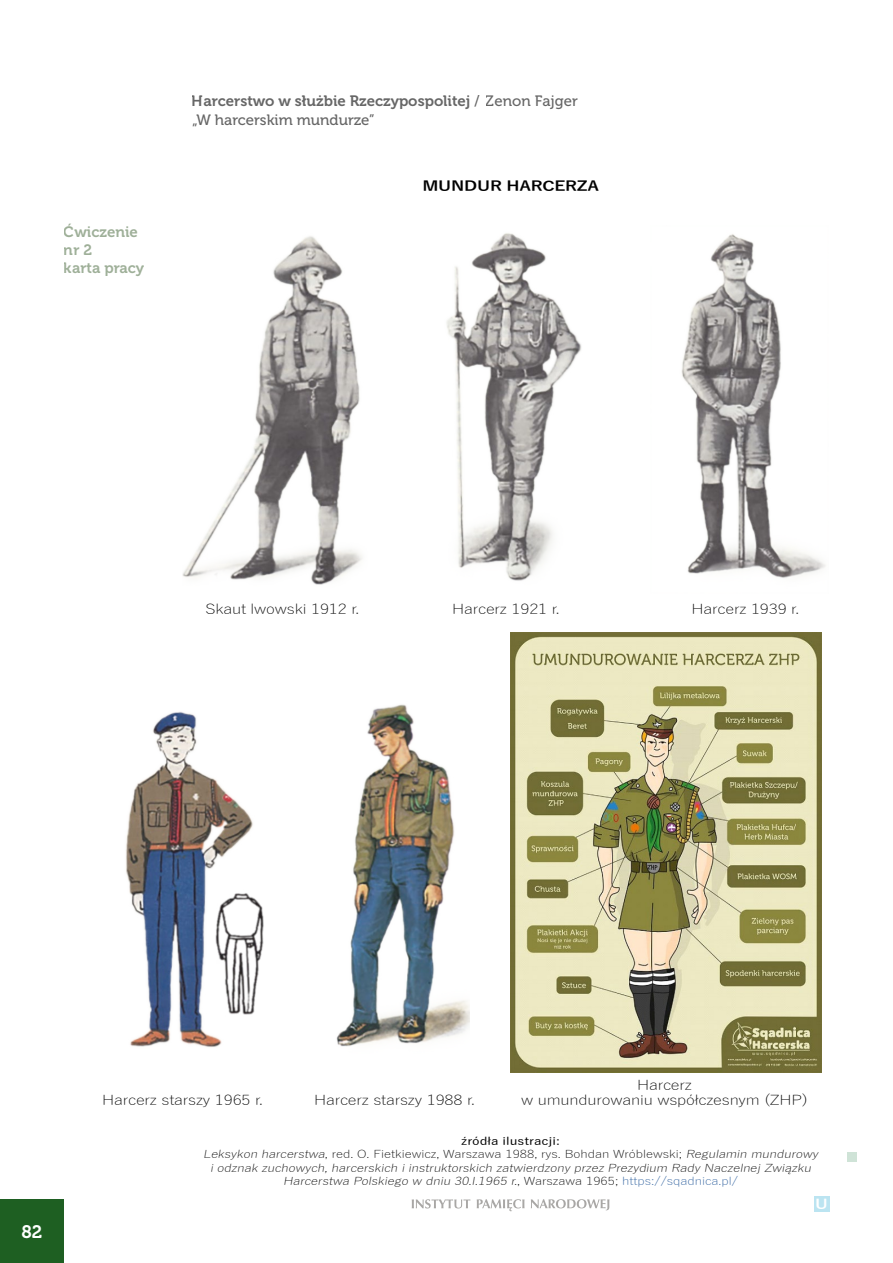
<style>
.page{position:relative;width:893px;height:1263px;background:#fff}
.page>*{position:absolute;margin:0;border:0;box-sizing:border-box;transform-origin:0 0}
.t1{font:18px "Museo 700";color:#fff}
.t2{font:15px "Museo 700";color:#000}
.t3{font:15px/18px "Museo 700";color:#3e6032}
.t4{font:15px "Museo 500";color:#000}
.t5{font:300 13.5px/15px "Yu Gothic";letter-spacing:-.01em;color:#000;text-align:center;scale:1.25 1}
.t6{font:700 13.5px "Yu Gothic";letter-spacing:-.01em;color:#000;scale:1.25 1}
.t7{font:700 13.2px "Yu Gothic";color:#fff;scale:1.25 1}
.t8{font:italic 300 10.8px/13.5px "Yu Gothic";color:#000;text-align:center;scale:1.25 1}
.s1{font-family:"Museo 500"}
.s2{font-weight:500;font-style:normal}
.s3{font-style:normal}
.s4{font-style:normal;color:#275b9b}
</style>
<div class="page">
<div style="left:0;top:1199px;width:64px;height:64px;background:#1e5f22"></div>
<svg style="left:412px;top:1199px;width:197px;height:12px"></svg>
<img style="left:183px;top:236px;width:179px;height:349px">
<img style="left:446px;top:233px;width:136px;height:348px">
<img style="left:681px;top:234px;width:145px;height:344px">
<img style="left:336px;top:704px;width:134px;height:343px">
<img style="left:510px;top:632px;width:311px;height:440px">
<img style="left:126px;top:711px;width:138px;height:336px">
<div style="left:847px;top:1152px;width:10px;height:9px;background:#cfe3d7"></div>
<div style="left:814px;top:1196px;width:15px;height:15px;background:#bbe4f1"></div>
<h2 class="t3" style="left:64px;top:223px;width:82px">Ćwiczenie nr 2<br>karta pracy</h2>
<h2 class="t2" style="left:192px;top:93px;width:387px">Harcerstwo w służbie Rzeczypospolitej <span class="s1">/ Zenon Fajger</span></h2>
<h2 class="t4" style="left:192px;top:112px;width:184px">„W harcerskim mundurze”</h2>
<p class="t6" style="left:422px;top:178px;width:143px">MUNDUR HARCERZA</p>
<p class="t5" style="left:205px;top:599px;width:124px">Skaut lwowski 1912 r.</p>
<p class="t5" style="left:452px;top:600px;width:88px">Harcerz 1921 r.</p>
<p class="t5" style="left:692px;top:599px;width:88px">Harcerz 1939 r.</p>
<h1 class="t1" style="left:21px;top:1221px;width:22px">82</h1>
<p class="t5" style="left:521px;top:1076px;width:231px">Harcerz<br>w umundurowaniu współczesnym (ZHP)</p>
<p class="t8" style="left:203px;top:1132px;width:496px"><span class="s2">źródła ilustracji:<br></span>Leksykon harcerstwa<span class="s3">, red. O. Fietkiewicz, Warszawa 1988, rys. Bohdan Wróblewski;</span> Regulamin mundurowy i odznak zuchowych,harcerskich iinstruktorskich zatwierdzony przezPrezydium Rady NaczelnejZwiązku Harcerstwa Polskiego w dniu 30.I.1965 r.<span class="s3">, Warszawa 1965;</span> <span class="s4">https://sqadnica.pl/</span></p>
<p class="t5" style="left:102px;top:1091px;width:130px">Harcerz starszy 1965 r.</p>
<p class="t5" style="left:314px;top:1091px;width:130px">Harcerz starszy 1988 r.</p>
<p class="t7" style="left:815px;top:1197px;width:12px">U</p>
</div>
